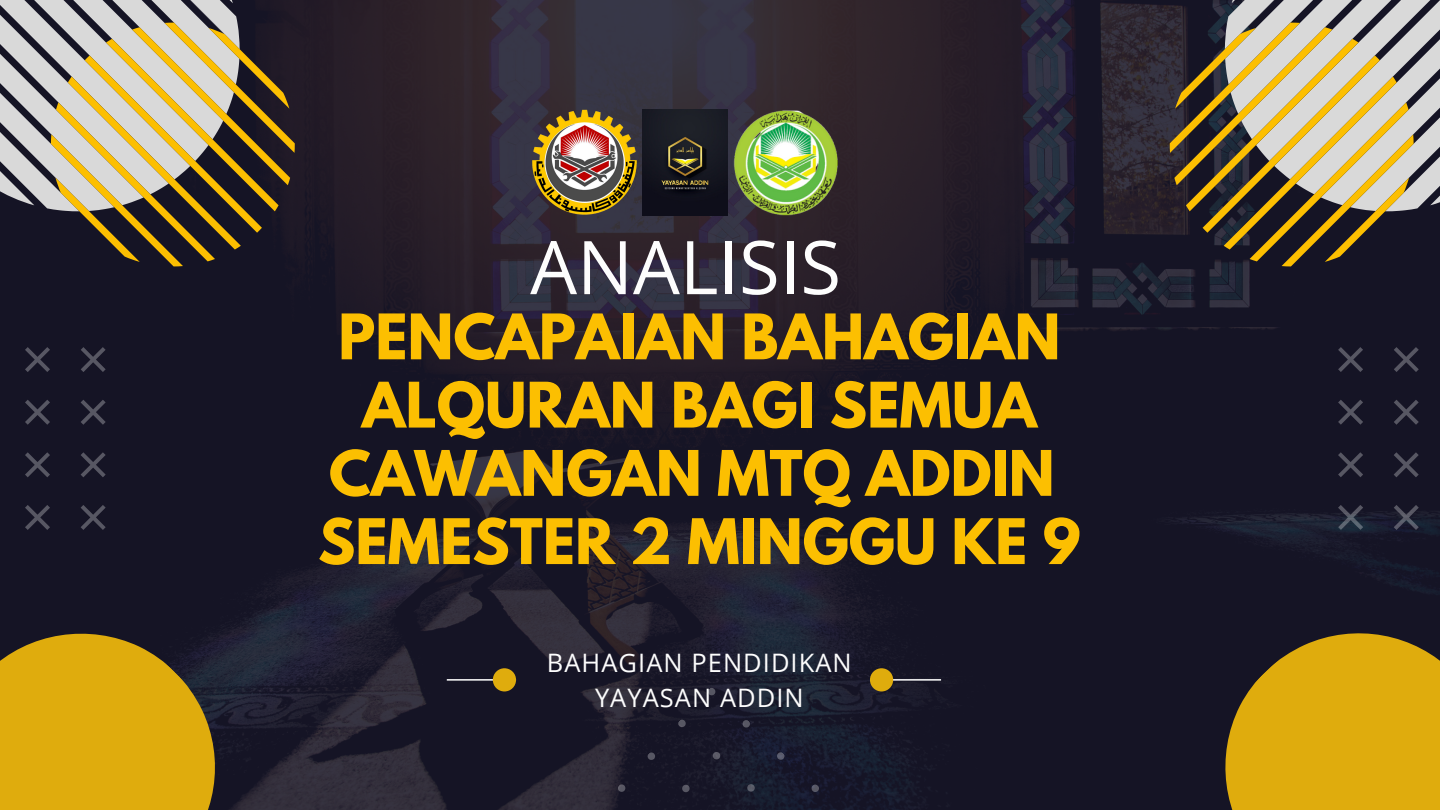
<style>
.page{position:relative;width:1440px;height:810px;background:#fff}
.page>*{position:absolute;margin:0;border:0;box-sizing:border-box;transform-origin:0 0}
.t1{font:74.1px "Open Sans";color:#fdfdfd}
.t2{font:700 55.6px/68.2px "League Spartan";color:#fcbf01;text-align:center}
.t3{font:25.4px/35.2px "Open Sans";letter-spacing:.045em;color:#fdfdfd;text-align:center}
</style>
<div class="page">
<img style="left:0;top:0;width:1440px;height:810px">
<svg style="left:1170px;top:0;width:270px;height:266px;background:#8d836a"></svg>
<svg style="left:0;top:0;width:295px;height:266px;background:#8b816b"></svg>
<svg style="left:1215px;top:623px;width:225px;height:187px;background:#b38a12"></svg>
<svg style="left:0;top:624px;width:225px;height:186px;background:#b78e12"></svg>
<svg style="left:585px;top:686px;width:270px;height:124px;background:#1c1c2d"></svg>
<svg style="left:0;top:347px;width:106px;height:183px;background:#1b1a2a"></svg>
<svg style="left:1338px;top:347px;width:102px;height:183px;background:#1b1b2c"></svg>
<hr style="left:447px;top:679px;width:69px;height:2px;background:#fff">
<hr style="left:872px;top:679px;width:69px;height:2px;background:#fff">
<div style="left:493px;top:668px;width:23px;height:23px;background:#dfac0d;border-radius:50%"></div>
<div style="left:870px;top:668px;width:23px;height:23px;background:#dfac0d;border-radius:50%"></div>
<img style="left:642px;top:110px;width:86px;height:105px">
<img style="left:733px;top:110px;width:106px;height:106px">
<img style="left:532px;top:93px;width:105px;height:149px">
<p class="t1" style="left:530px;top:215px;width:312px">ANALISIS</p>
<p class="t2" style="left:318px;top:310px;width:764px">PENCAPAIAN BAHAGIAN<br>ALQURAN BAGI SEMUA<br>CAWANGAN MTQ ADDIN<br>SEMESTER 2 MINGGU KE 9</p>
<p class="t3" style="left:547px;top:644px;width:306px">BAHAGIAN PENDIDIKAN<br>YAYASAN ADDIN</p>
</div>
